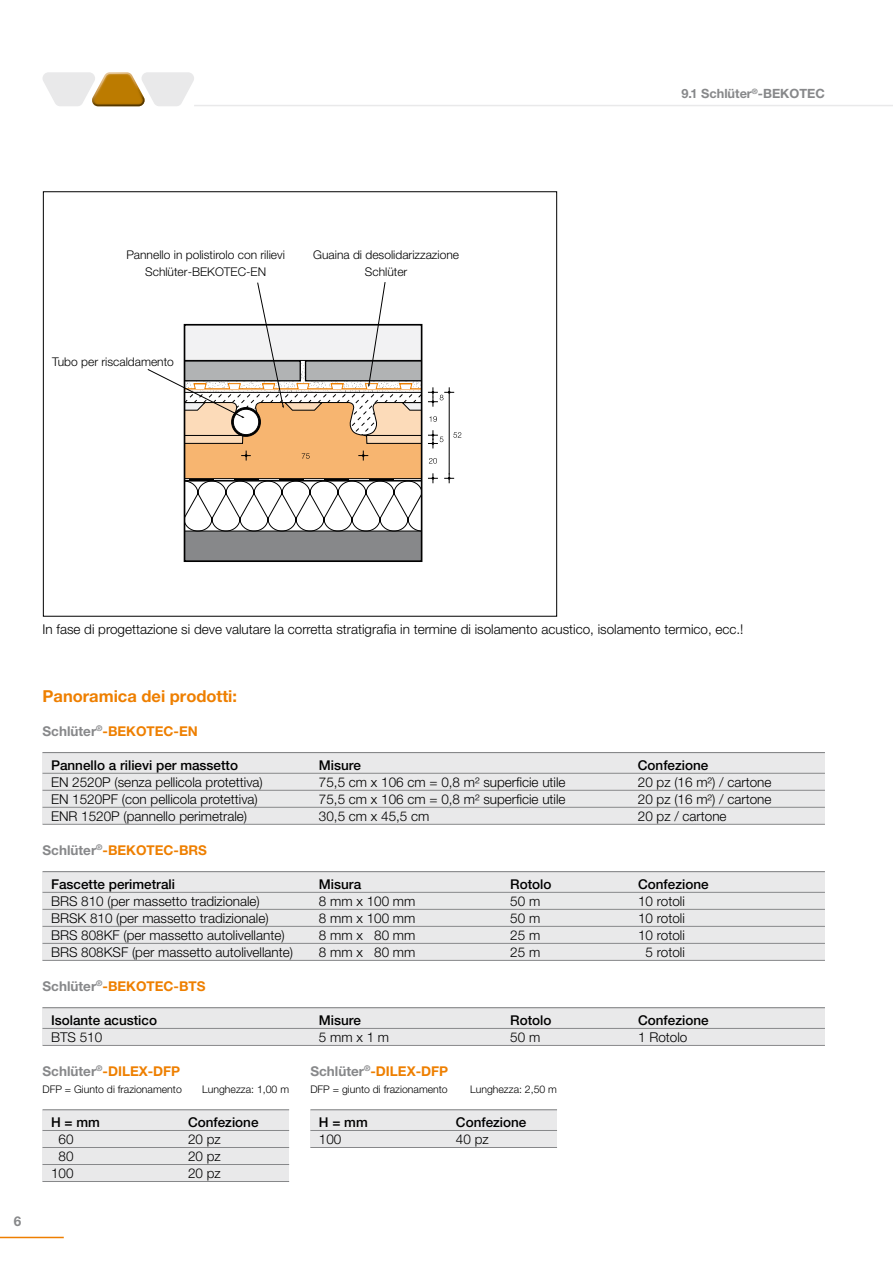
<style>
.page{position:relative;width:893px;height:1263px;background:#fff}
.page>*{position:absolute;margin:0;border:0;box-sizing:border-box;transform-origin:0 0}
.Überschrift{font:700 16.5px "Helvetica Neue LT Pro";color:#ee7f00}
.Tabelle_Fuß{font:300 13.5px "Helvetica Neue LT Pro";color:#000}
.Tabelle_Kopf{font:500 13.5px "Helvetica Neue LT Pro";color:#000}
.Fließtext{font:300 13.5px "Helvetica Neue LT Pro";color:#000}
.Unter-Überschrift{font:700 13.5px "Helvetica Neue LT Pro";color:#ee7f00}
.Unter-Überschrift-2{font:700 13.5px "Helvetica Neue LT Pro";color:#87888a}
.t1{font:700 12.75px "Helvetica Neue LT Pro";color:#87888a}
.Fließtext-2{font:300 12px/17px "Helvetica Neue LT Pro";color:#000;text-align:center}
.Material_und_Länge_7{font:300 10.5px "Helvetica Neue LT Pro";color:#000}
.s1{color:#87888a}
</style>
<div class="page">
<hr style="left:194px;top:105px;width:699px;height:1px;background:#e9e9ea">
<svg style="left:43px;top:72px;width:151px;height:34px"></svg>
<div style="left:43px;top:753px;width:782px;height:71px;background:#e9e9ea"></div>
<hr style="left:43px;top:752px;width:782px;height:1px;background:#87888a">
<hr style="left:43px;top:773px;width:782px;height:1px;background:#87888a">
<hr style="left:43px;top:790px;width:782px;height:1px;background:#87888a">
<hr style="left:43px;top:807px;width:782px;height:1px;background:#87888a">
<hr style="left:43px;top:824px;width:782px;height:1px;background:#87888a">
<hr style="left:0;top:1237px;width:64px;height:1px;background:#ee7f00">
<div style="left:43px;top:872px;width:782px;height:88px;background:#e9e9ea"></div>
<hr style="left:43px;top:871px;width:782px;height:1px;background:#87888a">
<hr style="left:43px;top:892px;width:782px;height:1px;background:#87888a">
<hr style="left:43px;top:909px;width:782px;height:1px;background:#87888a">
<hr style="left:43px;top:926px;width:782px;height:1px;background:#87888a">
<hr style="left:43px;top:943px;width:782px;height:1px;background:#87888a">
<hr style="left:43px;top:960px;width:782px;height:1px;background:#87888a">
<div style="left:43px;top:1008px;width:782px;height:37px;background:#e9e9ea"></div>
<hr style="left:43px;top:1007px;width:782px;height:1px;background:#87888a">
<hr style="left:43px;top:1028px;width:782px;height:1px;background:#87888a">
<hr style="left:43px;top:1045px;width:782px;height:1px;background:#87888a">
<div style="left:43px;top:1110px;width:246px;height:71px;background:#e9e9ea"></div>
<hr style="left:43px;top:1109px;width:246px;height:1px;background:#87888a">
<hr style="left:43px;top:1130px;width:246px;height:1px;background:#87888a">
<hr style="left:43px;top:1147px;width:246px;height:1px;background:#87888a">
<hr style="left:43px;top:1164px;width:246px;height:1px;background:#87888a">
<hr style="left:43px;top:1181px;width:246px;height:1px;background:#87888a">
<div style="left:310px;top:1110px;width:247px;height:37px;background:#e9e9ea"></div>
<hr style="left:310px;top:1109px;width:247px;height:1px;background:#87888a">
<hr style="left:310px;top:1130px;width:247px;height:1px;background:#87888a">
<hr style="left:310px;top:1147px;width:247px;height:1px;background:#87888a">
<svg style="left:429px;top:458px;width:8px;height:6px"></svg>
<svg style="left:429px;top:416px;width:8px;height:6px"></svg>
<svg style="left:428px;top:430px;width:15px;height:18px"></svg>
<svg style="left:453px;top:432px;width:8px;height:6px"></svg>
<svg style="left:428px;top:473px;width:10px;height:10px"></svg>
<hr style="left:449px;top:387px;width:1px;height:87px;background:#000">
<svg style="left:428px;top:387px;width:26px;height:20px"></svg>
<svg style="left:444px;top:473px;width:10px;height:10px"></svg>
<svg style="left:148px;top:282px;width:274px;height:279px"></svg>
<p class="Fließtext-2" style="left:126px;top:246px;width:160px">Pannello in polistirolo con rilievi</p>
<p class="Fließtext-2" style="left:145px;top:263px;width:122px">Schlüter-BEKOTEC-EN</p>
<p class="Fließtext-2" style="left:313px;top:246px;width:147px">Guaina di desolidarizzazione<br>Schlüter</p>
<p class="Fließtext-2" style="left:52px;top:353px;width:123px">Tubo per riscaldamento</p>
<p class="t1" style="left:681px;top:86px;width:145px">9.1 Schlüter<sup>®</sup>-BEKOTEC</p>
<p class="Unter-Überschrift-2" style="left:14px;top:1213px;width:9px">6</p>
<p class="Fließtext" style="left:43px;top:620px;width:702px">In fase di progettazione si deve valutare la corretta stratigrafia in termine di isolamento acustico, isolamento termico, ecc.!</p>
<p class="Überschrift" style="left:43px;top:685px;width:196px">Panoramica dei prodotti:</p>
<p class="Unter-Überschrift" style="left:43px;top:722px;width:157px"><span class="s1">Schlüter</span><sup>®</sup>-BEKOTEC-EN</p>
<p class="Tabelle_Kopf" style="left:51px;top:757px;width:189px">Pannello a rilievi per massetto</p>
<p class="Tabelle_Kopf" style="left:319px;top:757px;width:44px">Misure</p>
<p class="Tabelle_Kopf" style="left:638px;top:757px;width:72px">Confezione</p>
<p class="Tabelle_Fuß" style="left:51px;top:774px;width:213px">EN 2520P (senza pellicola protettiva)</p>
<p class="Tabelle_Fuß" style="left:319px;top:774px;width:248px">75,5 cm x 106 cm = 0,8 m² superficie utile</p>
<p class="Tabelle_Fuß" style="left:638px;top:774px;width:135px">20 pz (16 m²) / cartone</p>
<p class="Tabelle_Fuß" style="left:51px;top:791px;width:208px">EN 1520PF (con pellicola protettiva)</p>
<p class="Tabelle_Fuß" style="left:319px;top:791px;width:248px">75,5 cm x 106 cm = 0,8 m² superficie utile</p>
<p class="Tabelle_Fuß" style="left:638px;top:791px;width:135px">20 pz (16 m²) / cartone</p>
<p class="Tabelle_Fuß" style="left:51px;top:808px;width:198px">ENR 1520P (pannello perimetrale)</p>
<p class="Tabelle_Fuß" style="left:319px;top:808px;width:112px">30,5 cm x 45,5 cm</p>
<p class="Tabelle_Fuß" style="left:638px;top:808px;width:90px">20 pz / cartone</p>
<p class="Unter-Überschrift" style="left:43px;top:841px;width:166px"><span class="s1">Schlüter</span><sup>®</sup>-BEKOTEC-BRS</p>
<p class="Tabelle_Kopf" style="left:51px;top:876px;width:126px">Fascette perimetrali</p>
<p class="Tabelle_Kopf" style="left:319px;top:876px;width:44px">Misura</p>
<p class="Tabelle_Kopf" style="left:510px;top:876px;width:43px">Rotolo</p>
<p class="Tabelle_Kopf" style="left:638px;top:876px;width:72px">Confezione</p>
<p class="Tabelle_Fuß" style="left:51px;top:893px;width:210px">BRS 810 (per massetto tradizionale)</p>
<p class="Tabelle_Fuß" style="left:319px;top:893px;width:98px">8 mm x 100 mm</p>
<p class="Tabelle_Fuß" style="left:510px;top:893px;width:32px">50 m</p>
<p class="Tabelle_Fuß" style="left:638px;top:893px;width:48px">10 rotoli</p>
<p class="Tabelle_Fuß" style="left:51px;top:910px;width:219px">BRSK 810 (per massetto tradizionale)</p>
<p class="Tabelle_Fuß" style="left:319px;top:910px;width:98px">8 mm x 100 mm</p>
<p class="Tabelle_Fuß" style="left:510px;top:910px;width:32px">50 m</p>
<p class="Tabelle_Fuß" style="left:638px;top:910px;width:48px">10 rotoli</p>
<p class="Tabelle_Fuß" style="left:51px;top:927px;width:235px">BRS 808KF (per massetto autolivellante)</p>
<p class="Tabelle_Fuß" style="left:319px;top:927px;width:98px">8 mm x 80 mm</p>
<p class="Tabelle_Fuß" style="left:510px;top:927px;width:32px">25 m</p>
<p class="Tabelle_Fuß" style="left:638px;top:927px;width:48px">10 rotoli</p>
<p class="Tabelle_Fuß" style="left:51px;top:944px;width:244px">BRS 808KSF (per massetto autolivellante)</p>
<p class="Tabelle_Fuß" style="left:319px;top:944px;width:98px">8 mm x 80 mm</p>
<p class="Tabelle_Fuß" style="left:510px;top:944px;width:32px">25 m</p>
<p class="Tabelle_Fuß" style="left:646px;top:944px;width:41px">5 rotoli</p>
<p class="Unter-Überschrift" style="left:43px;top:978px;width:165px"><span class="s1">Schlüter</span><sup>®</sup>-BEKOTEC-BTS</p>
<p class="Tabelle_Kopf" style="left:51px;top:1012px;width:108px">Isolante acustico</p>
<p class="Tabelle_Kopf" style="left:319px;top:1012px;width:44px">Misure</p>
<p class="Tabelle_Kopf" style="left:510px;top:1012px;width:43px">Rotolo</p>
<p class="Tabelle_Kopf" style="left:638px;top:1012px;width:72px">Confezione</p>
<p class="Tabelle_Fuß" style="left:51px;top:1029px;width:53px">BTS 510</p>
<p class="Tabelle_Fuß" style="left:319px;top:1029px;width:72px">5 mm x 1 m</p>
<p class="Tabelle_Fuß" style="left:510px;top:1029px;width:32px">50 m</p>
<p class="Tabelle_Fuß" style="left:638px;top:1029px;width:51px">1 Rotolo</p>
<p class="Unter-Überschrift" style="left:43px;top:1063px;width:139px"><span class="s1">Schlüter</span><sup>®</sup>-DILEX-DFP</p>
<p class="Material_und_Länge_7" style="left:43px;top:1083px;width:141px">DFP = Giunto di frazionamento</p>
<p class="Material_und_Länge_7" style="left:202px;top:1083px;width:88px">Lunghezza: 1,00 m</p>
<p class="Tabelle_Kopf" style="left:51px;top:1114px;width:50px">H = mm</p>
<p class="Tabelle_Kopf" style="left:188px;top:1114px;width:72px">Confezione</p>
<p class="Tabelle_Fuß" style="left:59px;top:1131px;width:17px">60</p>
<p class="Tabelle_Fuß" style="left:188px;top:1131px;width:34px">20 pz</p>
<p class="Tabelle_Fuß" style="left:59px;top:1148px;width:17px">80</p>
<p class="Tabelle_Fuß" style="left:188px;top:1148px;width:34px">20 pz</p>
<p class="Tabelle_Fuß" style="left:51px;top:1165px;width:24px">100</p>
<p class="Tabelle_Fuß" style="left:188px;top:1165px;width:34px">20 pz</p>
<p class="Unter-Überschrift" style="left:310px;top:1063px;width:139px"><span class="s1">Schlüter</span><sup>®</sup>-DILEX-DFP</p>
<p class="Material_und_Länge_7" style="left:310px;top:1083px;width:139px">DFP = giunto di frazionamento</p>
<p class="Material_und_Länge_7" style="left:470px;top:1083px;width:88px">Lunghezza: 2,50 m</p>
<p class="Tabelle_Kopf" style="left:319px;top:1114px;width:50px">H = mm</p>
<p class="Tabelle_Kopf" style="left:456px;top:1114px;width:72px">Confezione</p>
<p class="Tabelle_Fuß" style="left:319px;top:1131px;width:24px">100</p>
<p class="Tabelle_Fuß" style="left:456px;top:1131px;width:34px">40 pz</p>
</div>
